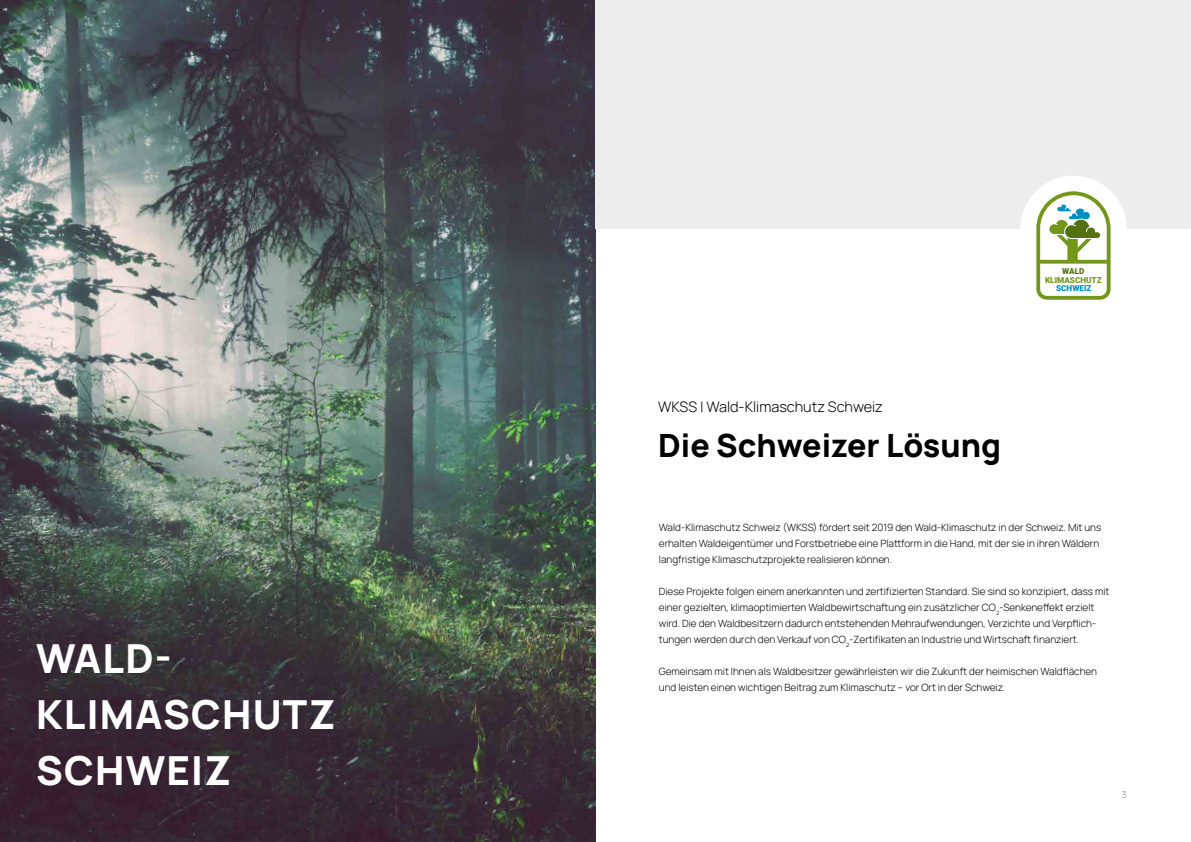
<style>
.page{position:relative;width:1191px;height:842px;background:#fff}
.page>*{position:absolute;margin:0;border:0;box-sizing:border-box;transform-origin:0 0}
.t1{font:200 40px/56px "Manrope";letter-spacing:.03em;color:#fff}
.t2{font:200 32px "Manrope";color:#000}
.t3{font:200 14.5px "Manrope";color:#000}
.t4{font:200 10px/16px "Manrope";color:#000}
.t5{font:200 9px "Manrope";color:#878787}
.t6{font:900 8.2px "Roboto";color:#749719}
.t7{font:900 8.2px "Roboto";color:#008fc5}
.t8{font:900 8.2px "Roboto";color:#547011}
</style>
<div class="page">
<img style="left:0;top:0;width:595px;height:842px">
<div style="left:595px;top:1px;width:596px;height:228px;background:#ededed"></div>
<div style="left:1020px;top:176px;width:106px;height:106px;background:#fff;border-radius:50%"></div>
<svg style="left:1036px;top:191px;width:74px;height:109px"></svg>
<svg style="left:1038px;top:260px;width:70px;height:4px"></svg>
<h1 class="t1" style="left:36px;top:628px;width:301px">WALD-<br>KLIMASCHUTZ<br>SCHWEIZ</h1>
<p class="t8" style="left:1062px;top:265px;width:24px">WALD</p>
<p class="t6" style="left:1045px;top:274px;width:58px">KLIMASCHUTZ</p>
<p class="t7" style="left:1056px;top:282px;width:37px">SCHWEIZ</p>
<h3 class="t3" style="left:658px;top:397px;width:226px">WKSS | Wald-Klimaschutz Schweiz</h3>
<h2 class="t2" style="left:658px;top:422px;width:344px">Die Schweizer Lösung</h2>
<p class="t4" style="left:659px;top:519px;width:444px">Wald-Klimaschutz Schweiz (WKSS) fördert seit 2019 den Wald-Klimaschutz in der Schweiz. Mit uns erhalten Waldeigentümer und Forstbetriebe eine Plattform in die Hand, mit der sie in ihren Wäldern langfristige Klimaschutzprojekte realisieren können.</p>
<p class="t4" style="left:659px;top:583px;width:452px">Diese Projekte folgen einem anerkannten und zertifizierten Standard. Sie sind so konzipiert, dass mit einer gezielten, klimaoptimierten Waldbewirtschaftung ein zusätzlicher CO<sub>2</sub>-Senkeneffekt erzielt wird. Die den Waldbesitzern dadurch entstehenden Mehraufwendungen, Verzichte und Verpflich&shy;tungen werden durch den Verkauf von CO<sub>2</sub>-Zertifikaten an Industrie und Wirtschaft finanziert.</p>
<p class="t4" style="left:659px;top:663px;width:440px">Gemeinsam mit Ihnen als Waldbesitzer gewährleisten wir die Zukunft der heimischen Waldflächen und leisten einen wichtigen Beitrag zum Klimaschutz – vor Ort in der Schweiz.</p>
<p class="t5" style="left:1121px;top:789px;width:6px">3</p>
</div>
